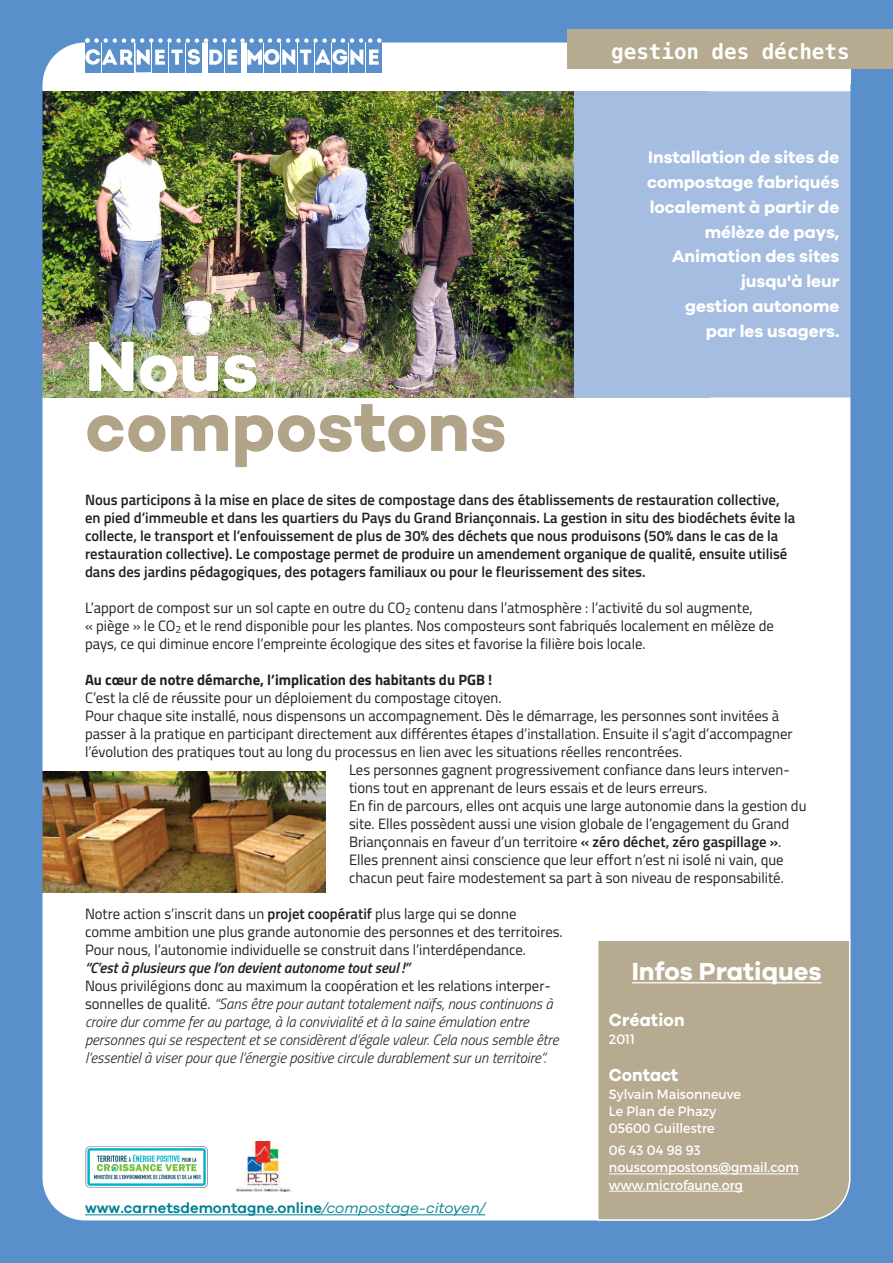
<style>
.page{position:relative;width:893px;height:1263px;background:#fff}
.page>*{position:absolute;margin:0;border:0;box-sizing:border-box;transform-origin:0 0}
.t1{font:72px "Campton Bold DEMO";color:#b1a489}
.t2{font:72px "Campton Bold DEMO";color:#fff}
.t3{font:700 25.5px "Galano Grotesque";color:#fff}
.t4{font:700 21px "Menlo";letter-spacing:-.005em;color:#fff}
.t5{font:700 18px "Galano Grotesque";letter-spacing:.005em;color:#fff;scale:.95 1}
.t6{font:700 17.25px/24.8px "Galano Grotesque";color:#fff;text-align:right}
.t7{font:15px/18px "Titillium";color:#231f20}
.t8{font:600 15px/18px "Titillium";color:#231f20}
.t9{font:italic 300 15px/18px "Titillium";color:#231f20}
.t10{font:700 15px "Titillium";color:#231f20}
.t11{font:italic 600 15px "Titillium";color:#231f20}
.t12{font:600 15px "Galano Grotesque";color:#048295}
.t13{font:13.5px/17.2px "Montserrat";color:#fff;scale:.95 1}
.s1{font-weight:600}
.s2{font-weight:400;font-style:normal}
.s3{font-weight:400;font-style:italic}
</style>
<div class="page">
<img style="left:0;top:0;width:893px;height:1263px">
<div style="left:85px;top:40px;width:15px;height:32px;background:#5990cb"></div>
<div style="left:102px;top:40px;width:15px;height:32px;background:#5990cb"></div>
<div style="left:119px;top:40px;width:15px;height:32px;background:#5990cb"></div>
<div style="left:135px;top:40px;width:16px;height:32px;background:#5990cb"></div>
<div style="left:153px;top:40px;width:15px;height:32px;background:#5990cb"></div>
<div style="left:170px;top:40px;width:15px;height:32px;background:#5990cb"></div>
<div style="left:186px;top:40px;width:16px;height:32px;background:#5990cb"></div>
<div style="left:247px;top:40px;width:15px;height:32px;background:#5990cb"></div>
<div style="left:264px;top:40px;width:15px;height:32px;background:#5990cb"></div>
<div style="left:281px;top:40px;width:16px;height:32px;background:#5990cb"></div>
<div style="left:298px;top:40px;width:16px;height:32px;background:#5990cb"></div>
<div style="left:315px;top:40px;width:16px;height:32px;background:#5990cb"></div>
<div style="left:332px;top:40px;width:16px;height:32px;background:#5990cb"></div>
<div style="left:349px;top:40px;width:16px;height:32px;background:#5990cb"></div>
<div style="left:366px;top:40px;width:16px;height:32px;background:#5990cb"></div>
<div style="left:208px;top:40px;width:16px;height:32px;background:#5990cb"></div>
<div style="left:225px;top:40px;width:15px;height:32px;background:#5990cb"></div>
<svg style="left:85px;top:38px;width:297px;height:29px"></svg>
<img style="left:86px;top:1146px;width:122px;height:41px">
<img style="left:233px;top:1142px;width:58px;height:50px">
<div style="left:597px;top:939px;width:253px;height:282px;background:#b6aa90"></div>
<div style="left:800px;top:49px;width:50px;height:34px;background:#fff"></div>
<div style="left:568px;top:29px;width:325px;height:40px;background:#b6aa90"></div>
<h3 class="t4" style="left:611px;top:40px;width:240px">gestion des déchets</h3>
<p class="t6" style="left:647px;top:147px;width:194px">Installation de sites de compostage fabriqués localement à partir de mélèze de pays,<br>Animation des sites jusqu'à leur<br>gestion autonome<br>par les usagers.</p>
<h1 class="t2" style="left:85px;top:342px;width:175px">Nous</h1>
<h1 class="t1" style="left:85px;top:402px;width:423px">compostons</h1>
<p class="t8" style="left:85px;top:493px;width:712px">Nous participons à la mise en place de sites de compostage dans des établissements de restauration collective, en pied d’immeuble et dans les quartiers du Pays du Grand Briançonnais. La gestion in situ des biodéchets évite la collecte, le transport et l’enfouissement de plus de 30% des déchets que nous produisons (50% dans le cas de la restauration collective). Le compostage permet de produire un amendement organique de qualité, ensuite utilisé dans des jardins pédagogiques, des potagers familiaux ou pour le fleurissement des sites.</p>
<p class="t7" style="left:85px;top:601px;width:690px">L’apport de compost sur un sol capte en outre du CO<sub>2</sub> contenu dans l’atmosphère : l’activité du sol augmente,<br>« piège » le CO<sub>2</sub> et le rend disponible pour les plantes. Nos composteurs sont fabriqués localement en mélèze de pays, ce qui diminue encore l’empreinte écologique des sites et favorise la filière bois locale.</p>
<p class="t10" style="left:85px;top:675px;width:409px">Au cœur de notre démarche, l’implication des habitants du PGB !</p>
<p class="t7" style="left:85px;top:691px;width:418px">C’est la clé de réussite pour un déploiement du compostage citoyen.</p>
<p class="t7" style="left:85px;top:709px;width:696px">Pour chaque site installé, nous dispensons un accompagnement. Dès le démarrage, les personnes sont invitées à</p>
<p class="t7" style="left:85px;top:727px;width:709px">passer à la pratique en participant directement aux différentes étapes d’installation. Ensuite il s’agit d’accompagner</p>
<p class="t7" style="left:85px;top:745px;width:599px">l’évolution des pratiques tout au long du processus en lien avec les situations réelles rencontrées.</p>
<p class="t7" style="left:349px;top:763px;width:442px">Les personnes gagnent progressivement confiance dans leurs interven-</p>
<p class="t7" style="left:349px;top:781px;width:360px">tions tout en apprenant de leurs essais et de leurs erreurs.</p>
<p class="t7" style="left:349px;top:799px;width:459px">En fin de parcours, elles ont acquis une large autonomie dans la gestion du</p>
<p class="t7" style="left:349px;top:817px;width:442px">site. Elles possèdent aussi une vision globale de l’engagement du Grand</p>
<p class="t7" style="left:349px;top:835px;width:434px">Briançonnais en faveur d’un territoire <span class="s1">« zéro déchet, zéro gaspillage »</span>.</p>
<p class="t7" style="left:349px;top:853px;width:436px">Elles prennent ainsi conscience que leur effort n’est ni isolé ni vain, que</p>
<p class="t7" style="left:349px;top:871px;width:436px">chacun peut faire modestement sa part à son niveau de responsabilité.</p>
<p class="t7" style="left:85px;top:907px;width:479px">Notre action s’inscrit dans un <span class="s1">projet coopératif</span> plus large qui se donne comme ambition une plus grande autonomie des personnes et des territoires.<br>Pour nous, l’autonomie individuelle se construit dans l’interdépendance.</p>
<p class="t11" style="left:85px;top:963px;width:326px">“C’est à plusieurs que l’on devient autonome tout seul !”</p>
<p class="t9" style="left:85px;top:979px;width:475px"><span class="s2">Nous privilégions donc au maximum la coopération et les relations interper&shy;sonnelles de qualité.</span> “Sans être pour autant totalement naïfs, nous continuons à croire dur comme fer au partage, à la convivialité et à la saine émulation entre personnes qui se respectent et se considèrent d’égale valeur. Cela nous semble être l’essentiel à viser pour que l’énergie positive circule durablement sur un territoire”.</p>
<h2 class="t3" style="left:632px;top:960px;width:191px">Infos Pratiques</h2>
<p class="t5" style="left:609px;top:1012px;width:81px">Création</p>
<p class="t13" style="left:609px;top:1032px;width:29px">2011</p>
<p class="t5" style="left:609px;top:1066px;width:75px">Contact</p>
<p class="t13" style="left:609px;top:1086px;width:141px">Sylvain Maisonneuve<br>Le Plan de Phazy<br>05600 Guillestre</p>
<p class="t13" style="left:609px;top:1143px;width:201px">06 43 04 98 93 nouscompostons@gmail.com www.microfaune.org</p>
<p class="t12" style="left:85px;top:1201px;width:402px">www.carnetsdemontagne.online<span class="s3">/compostage-citoyen/</span></p>
</div>
